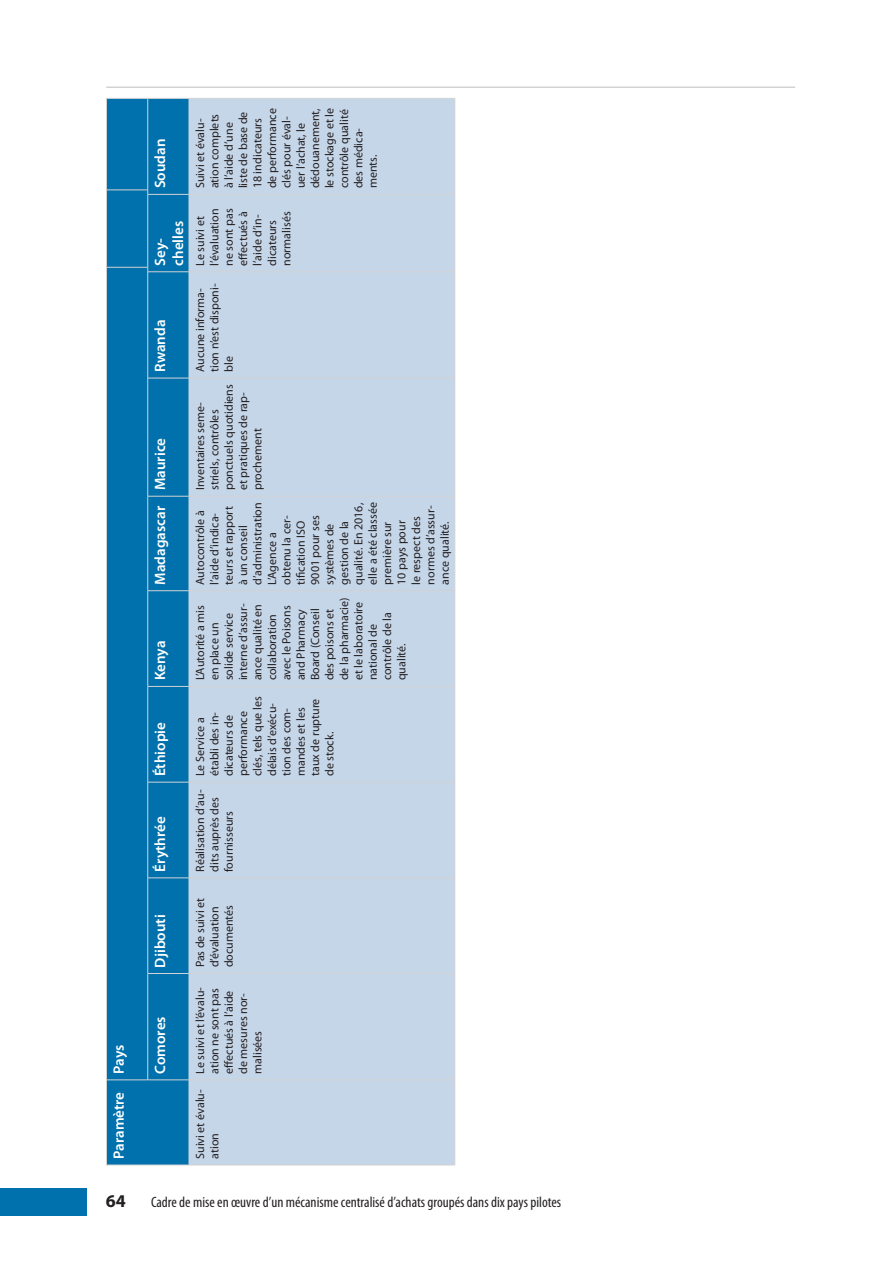
<style>
.page{position:relative;width:893px;height:1263px;background:#fff}
.page>*{position:absolute;margin:0;border:0;box-sizing:border-box;transform-origin:0 0}
.t1{font:700 18px "Myriad Pro";color:#231f20}
.t2{font:600 15px/18px "Myriad Pro";color:#fff}
.t3{font:condensed 15px "Myriad Pro";color:#231f20}
.t4{font:12px/14.4px "Myriad Pro";color:#231f20}
</style>
<div class="page">
<div style="left:0;top:1188px;width:86px;height:28px;background:#0071ac"></div>
<hr style="left:106px;top:87px;width:689px;height:1px;background:#bcbdc0">
<div style="left:107px;top:99px;width:82px;height:1066px;background:#0071ac"></div>
<div style="left:190px;top:99px;width:265px;height:1066px;background:#c6d6e9"></div>
<hr style="left:106px;top:1080px;width:1px;height:85px;background:#d1d2d4">
<hr style="left:107px;top:1165px;width:41px;height:1px;background:#d1d2d4">
<hr style="left:148px;top:1165px;width:41px;height:1px;background:#d1d2d4">
<hr style="left:189px;top:1080px;width:1px;height:85px;background:#d1d2d4">
<hr style="left:106px;top:973px;width:1px;height:107px;background:#d1d2d4">
<hr style="left:107px;top:1079px;width:41px;height:1px;background:#d1d2d4">
<hr style="left:106px;top:878px;width:1px;height:95px;background:#d1d2d4">
<hr style="left:106px;top:782px;width:1px;height:96px;background:#d1d2d4">
<hr style="left:106px;top:686px;width:1px;height:96px;background:#d1d2d4">
<hr style="left:106px;top:591px;width:1px;height:95px;background:#d1d2d4">
<hr style="left:106px;top:496px;width:1px;height:95px;background:#d1d2d4">
<hr style="left:106px;top:378px;width:1px;height:118px;background:#d1d2d4">
<hr style="left:106px;top:272px;width:1px;height:106px;background:#d1d2d4">
<hr style="left:106px;top:194px;width:1px;height:73px;background:#d1d2d4">
<hr style="left:107px;top:267px;width:41px;height:1px;background:#d1d2d4">
<hr style="left:106px;top:98px;width:1px;height:92px;background:#d1d2d4">
<hr style="left:107px;top:190px;width:41px;height:1px;background:#d1d2d4">
<hr style="left:107px;top:98px;width:41px;height:1px;background:#d1d2d4">
<hr style="left:147px;top:973px;width:1px;height:107px;background:#d1d2d4">
<hr style="left:148px;top:1079px;width:41px;height:1px;background:#d1d2d4">
<hr style="left:147px;top:878px;width:1px;height:95px;background:#d1d2d4">
<hr style="left:148px;top:973px;width:41px;height:1px;background:#d1d2d4">
<hr style="left:147px;top:782px;width:1px;height:96px;background:#d1d2d4">
<hr style="left:148px;top:877px;width:41px;height:1px;background:#d1d2d4">
<hr style="left:147px;top:686px;width:1px;height:96px;background:#d1d2d4">
<hr style="left:148px;top:782px;width:41px;height:1px;background:#d1d2d4">
<hr style="left:147px;top:591px;width:1px;height:95px;background:#d1d2d4">
<hr style="left:148px;top:686px;width:41px;height:1px;background:#d1d2d4">
<hr style="left:147px;top:496px;width:1px;height:95px;background:#d1d2d4">
<hr style="left:148px;top:590px;width:41px;height:1px;background:#d1d2d4">
<hr style="left:147px;top:378px;width:1px;height:118px;background:#d1d2d4">
<hr style="left:148px;top:496px;width:41px;height:1px;background:#d1d2d4">
<hr style="left:147px;top:272px;width:1px;height:106px;background:#d1d2d4">
<hr style="left:148px;top:378px;width:41px;height:1px;background:#d1d2d4">
<hr style="left:148px;top:271px;width:41px;height:1px;background:#d1d2d4">
<hr style="left:147px;top:194px;width:1px;height:73px;background:#d1d2d4">
<hr style="left:148px;top:194px;width:41px;height:1px;background:#d1d2d4">
<hr style="left:147px;top:98px;width:1px;height:92px;background:#d1d2d4">
<hr style="left:148px;top:98px;width:41px;height:1px;background:#d1d2d4">
<hr style="left:189px;top:973px;width:1px;height:107px;background:#d1d2d4">
<hr style="left:189px;top:878px;width:1px;height:95px;background:#d1d2d4">
<hr style="left:189px;top:782px;width:1px;height:96px;background:#d1d2d4">
<hr style="left:189px;top:686px;width:1px;height:96px;background:#d1d2d4">
<hr style="left:189px;top:591px;width:1px;height:95px;background:#d1d2d4">
<hr style="left:189px;top:496px;width:1px;height:95px;background:#d1d2d4">
<hr style="left:189px;top:378px;width:1px;height:118px;background:#d1d2d4">
<hr style="left:189px;top:272px;width:1px;height:106px;background:#d1d2d4">
<hr style="left:189px;top:194px;width:1px;height:73px;background:#d1d2d4">
<hr style="left:189px;top:98px;width:1px;height:92px;background:#d1d2d4">
<hr style="left:189px;top:1165px;width:266px;height:1px;background:#d1d2d4">
<hr style="left:189px;top:1079px;width:266px;height:1px;background:#d1d2d4">
<hr style="left:189px;top:973px;width:266px;height:1px;background:#d1d2d4">
<hr style="left:189px;top:877px;width:266px;height:1px;background:#d1d2d4">
<hr style="left:189px;top:782px;width:266px;height:1px;background:#d1d2d4">
<hr style="left:189px;top:686px;width:266px;height:1px;background:#d1d2d4">
<hr style="left:189px;top:590px;width:266px;height:1px;background:#d1d2d4">
<hr style="left:189px;top:496px;width:266px;height:1px;background:#d1d2d4">
<hr style="left:189px;top:378px;width:266px;height:1px;background:#d1d2d4">
<hr style="left:189px;top:271px;width:266px;height:1px;background:#d1d2d4">
<hr style="left:189px;top:194px;width:266px;height:1px;background:#d1d2d4">
<hr style="left:189px;top:98px;width:266px;height:1px;background:#d1d2d4">
<hr style="left:455px;top:1080px;width:1px;height:85px;background:#d1d2d4">
<hr style="left:455px;top:973px;width:1px;height:107px;background:#d1d2d4">
<hr style="left:455px;top:878px;width:1px;height:95px;background:#d1d2d4">
<hr style="left:455px;top:782px;width:1px;height:96px;background:#d1d2d4">
<hr style="left:455px;top:686px;width:1px;height:96px;background:#d1d2d4">
<hr style="left:455px;top:591px;width:1px;height:95px;background:#d1d2d4">
<hr style="left:455px;top:496px;width:1px;height:95px;background:#d1d2d4">
<hr style="left:455px;top:378px;width:1px;height:118px;background:#d1d2d4">
<hr style="left:455px;top:272px;width:1px;height:106px;background:#d1d2d4">
<hr style="left:455px;top:194px;width:1px;height:73px;background:#d1d2d4">
<hr style="left:455px;top:98px;width:1px;height:92px;background:#d1d2d4">
<p class="t2" style="left:110px;top:1159px;width:116px;rotate:-90deg">Paramètre Pays</p>
<p class="t2" style="left:151px;top:188px;width:51px;rotate:-90deg">Soudan</p>
<p class="t2" style="left:151px;top:266px;width:46px;rotate:-90deg">Sey&shy;chelles</p>
<p class="t2" style="left:151px;top:372px;width:54px;rotate:-90deg">Rwanda</p>
<p class="t2" style="left:151px;top:585px;width:148px;rotate:-90deg">Madagascar Maurice</p>
<p class="t2" style="left:151px;top:680px;width:41px;rotate:-90deg">Kenya</p>
<p class="t2" style="left:151px;top:776px;width:56px;rotate:-90deg">Éthiopie</p>
<p class="t2" style="left:151px;top:872px;width:57px;rotate:-90deg">Érythrée</p>
<p class="t2" style="left:151px;top:967px;width:55px;rotate:-90deg">Djibouti</p>
<p class="t2" style="left:151px;top:1074px;width:59px;rotate:-90deg">Comores</p>
<p class="t4" style="left:193px;top:188px;width:82px;rotate:-90deg">Suivi et évalu&shy;ation complets à l’aide d’une liste de base de<br>18 indicateurs de performance clés pour éval&shy;uer l’achat, le dédouanement, le stockage et le contrôle qualité des médica&shy;ments.</p>
<p class="t4" style="left:193px;top:266px;width:59px;rotate:-90deg">Le suivi et l’évaluation ne sont pas effectués à l’aide d’in&shy;dicateurs normalisés</p>
<p class="t4" style="left:193px;top:372px;width:90px;rotate:-90deg">Aucune informa&shy;tion n’est disponi&shy;ble</p>
<p class="t4" style="left:193px;top:490px;width:108px;rotate:-90deg">Inventaires seme&shy;striels, contrôles ponctuels quotidiens et pratiques de rap&shy;prochement</p>
<p class="t4" style="left:193px;top:585px;width:84px;rotate:-90deg">Autocontrôle à l’aide d’indica&shy;teurs et rapport à un conseil d’administration<br>L’Agence a obtenu la cer&shy;tification ISO<br>9001 pour ses systèmes de gestion de la qualité. En 2016, elle a été classée première sur<br>10 pays pour<br>le respect des normes d’assur&shy;ance qualité.</p>
<p class="t4" style="left:193px;top:680px;width:85px;rotate:-90deg">L’Autorité a mis en place un solide service interne d’assur&shy;ance qualité en collaboration avec le Poisons and Pharmacy<br>Board (Conseil des poisons et de la pharmacie) et le laboratoire national de contrôle de la qualité.</p>
<p class="t4" style="left:193px;top:776px;width:81px;rotate:-90deg">Le Service a établi des in&shy;dicateurs de performance clés, tels que les délais d’exécu&shy;tion des com&shy;mandes et les taux de rupture de stock.</p>
<p class="t4" style="left:193px;top:872px;width:84px;rotate:-90deg">Réalisation d’au&shy;dits auprès des fournisseurs</p>
<p class="t4" style="left:193px;top:967px;width:71px;rotate:-90deg">Pas de suivi et d’évaluation documentés</p>
<p class="t4" style="left:193px;top:1074px;width:88px;rotate:-90deg">Le suivi et l’évalu&shy;ation ne sont pas effectués à l’aide de mesures nor&shy;malisées</p>
<p class="t4" style="left:193px;top:1159px;width:71px;rotate:-90deg">Suivi et évalu&shy;ation</p>
<h1 class="t1" style="left:106px;top:1189px;width:21px">64</h1>
<p class="t3" style="left:151px;top:1193px;width:412px">Cadre de mise en œuvre d’un mécanisme centralisé d’achats groupés dans dix pays pilotes</p>
</div>
